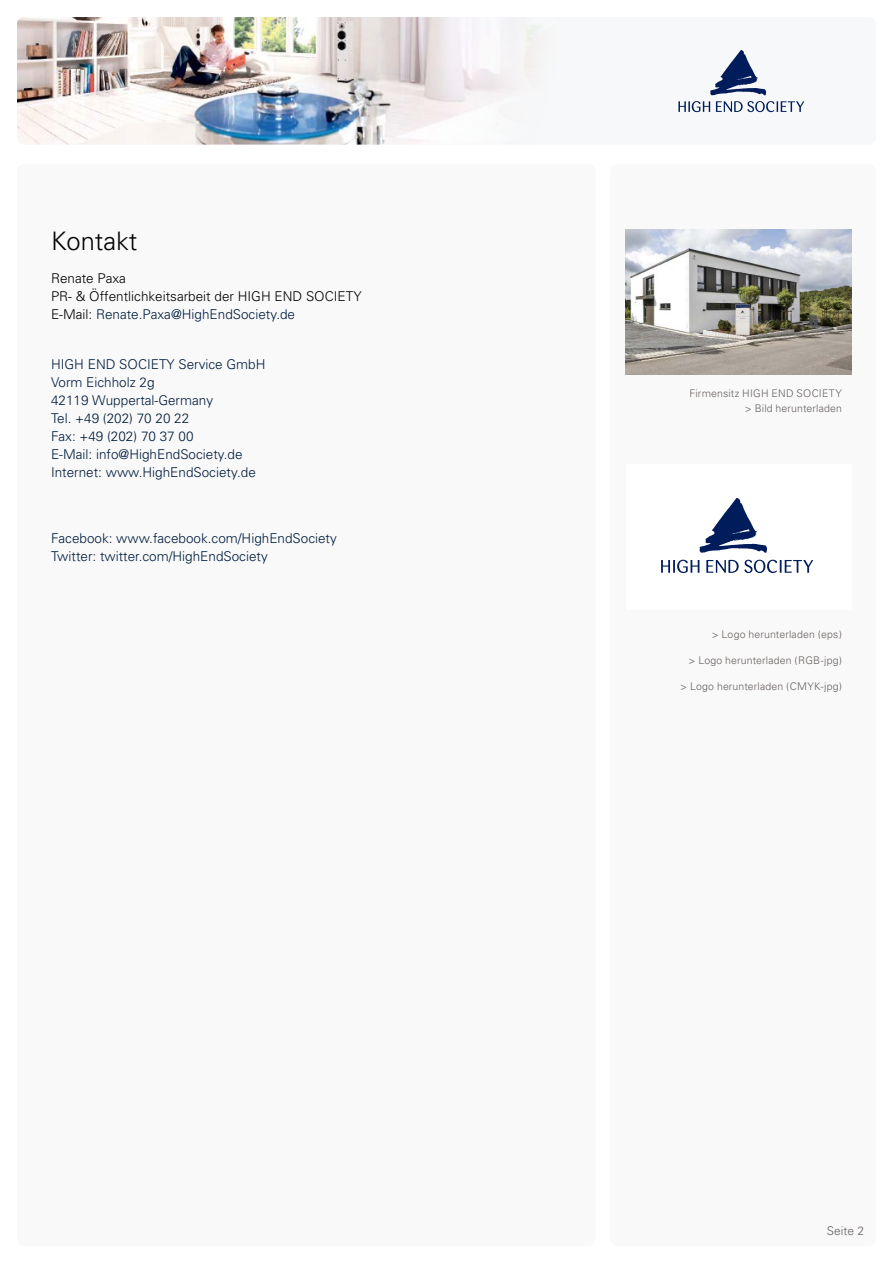
<style>
.page{position:relative;width:893px;height:1263px;background:#fff}
.page>*{position:absolute;margin:0;border:0;box-sizing:border-box;transform-origin:0 0}
.t1{font:300 25.5px "Univers";color:#000}
.t2{font:300 13.5px/18px "Univers";color:#001c3c}
.t3{font:300 13.5px/18px "Univers";color:#000}
.t4{font:300 12px "Univers";color:#66605c}
.t5{font:300 10.5px/15px "Univers";letter-spacing:.015em;color:#66605c;text-align:right}
.s1{color:#001c3c}
</style>
<div class="page">
<div style="left:17px;top:164px;width:578px;height:1082px;background:#f9f9fa;border-radius:8px"></div>
<div style="left:610px;top:164px;width:266px;height:1082px;background:#f9f9fa;border-radius:8px"></div>
<div style="left:17px;top:17px;width:859px;height:128px;background:#f7f8f9;border-radius:8px"></div>
<img style="left:17px;top:17px;width:521px;height:128px">
<svg style="left:678px;top:101px;width:32px;height:11px"></svg>
<svg style="left:716px;top:101px;width:88px;height:11px"></svg>
<svg style="left:710px;top:50px;width:57px;height:45px"></svg>
<div style="left:626px;top:464px;width:225px;height:146px;background:#fff"></div>
<svg style="left:661px;top:560px;width:38px;height:13px"></svg>
<svg style="left:706px;top:560px;width:107px;height:13px"></svg>
<svg style="left:699px;top:498px;width:68px;height:55px"></svg>
<img style="left:626px;top:229px;width:225px;height:146px">
<h1 class="t1" style="left:51px;top:225px;width:88px">Kontakt</h1>
<p class="t3" style="left:51px;top:269px;width:312px">Renate Paxa<br>PR- &amp; Öffentlichkeitsarbeit der HIGH END SOCIETY<br>E-Mail: <span class="s1">Renate.Paxa@HighEndSociety.de</span></p>
<p class="t2" style="left:51px;top:356px;width:216px">HIGH END SOCIETY Service GmbH<br>Vorm Eichholz 2g<br>42119 Wuppertal-Germany<br>Tel. +49 (202) 70 20 22<br>Fax: +49 (202) 70 37 00<br>E-Mail: info@HighEndSociety.de<br>Internet: www.HighEndSociety.de</p>
<p class="t2" style="left:51px;top:530px;width:287px">Facebook: www.facebook.com/HighEndSociety<br>Twitter: twitter.com/HighEndSociety</p>
<p class="t5" style="left:689px;top:385px;width:154px">Firmensitz HIGH END SOCIETY &gt; Bild herunterladen</p>
<p class="t5" style="left:712px;top:627px;width:132px">&gt; Logo herunterladen (eps)</p>
<p class="t5" style="left:688px;top:653px;width:155px">&gt; Logo herunterladen (RGB-jpg)</p>
<p class="t5" style="left:680px;top:679px;width:163px">&gt; Logo herunterladen (CMYK-jpg)</p>
<p class="t4" style="left:827px;top:1224px;width:39px">Seite 2</p>
</div>
